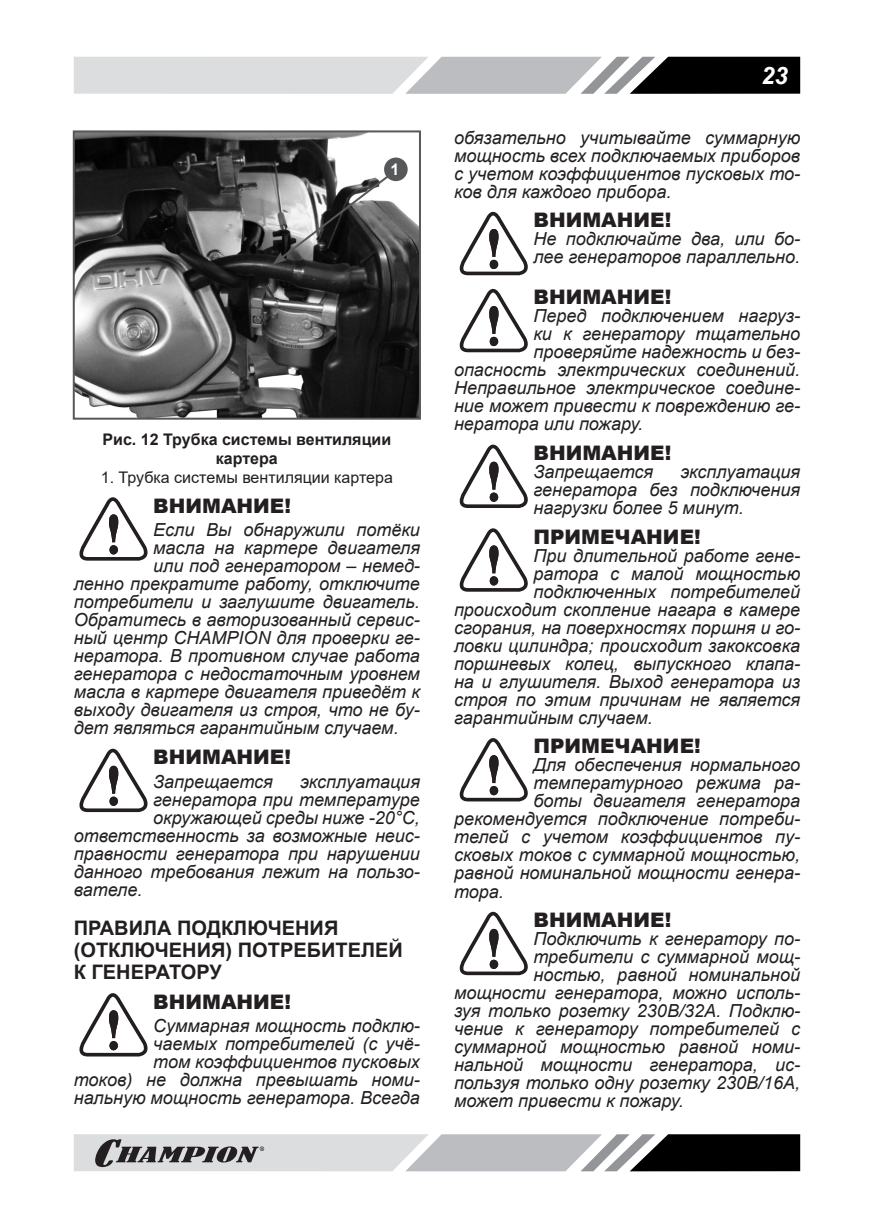
<style>
.page{position:relative;width:874px;height:1225px;background:#fff}
.page>*{position:absolute;margin:0;border:0;box-sizing:border-box;transform-origin:0 0}
.t1{font:italic 700 24px "Arial";color:#fff}
.ВНИМАНИЕ{font:900 20px "Arial";color:#231f20}
.Заголовок2{font:700 20px/22px "Arial";color:#231f20}
.ВНИМАНИЕ_ТЕКСТ{font:italic 18px/18px "Arial";color:#231f20;text-align:justify}
.РИСУНОК{font:700 16px/19.2px "Arial";color:#231f20;text-align:center}
.РИСУНОК_список{font:16px "Arial";color:#231f20}
.Заголовок_1{font:700 16px "Arial";color:#fff}
</style>
<div class="page">
<svg style="left:74px;top:57px;width:725px;height:37px;background:#a7a8aa"></svg>
<svg style="left:74px;top:1134px;width:725px;height:37px;background:#9c9d9e"></svg>
<img style="left:76px;top:133px;width:342px;height:284px">
<div style="left:73px;top:130px;width:348px;height:290px;border:2px solid #57585a"></div>
<div style="left:384px;top:158px;width:23px;height:23px;background:#57585a;border-radius:50%"></div>
<svg style="left:272px;top:169px;width:124px;height:96px;background:#6f6f6f"></svg>
<svg style="left:79px;top:497px;width:69px;height:63px"></svg>
<svg style="left:79px;top:748px;width:69px;height:64px"></svg>
<svg style="left:79px;top:993px;width:69px;height:63px"></svg>
<svg style="left:459px;top:212px;width:69px;height:63px"></svg>
<svg style="left:459px;top:289px;width:69px;height:63px"></svg>
<svg style="left:459px;top:444px;width:69px;height:64px"></svg>
<svg style="left:459px;top:528px;width:69px;height:64px"></svg>
<svg style="left:459px;top:738px;width:69px;height:63px"></svg>
<svg style="left:459px;top:911px;width:69px;height:64px"></svg>
<p class="Заголовок_1" style="left:390px;top:158px;width:10px">1</p>
<p class="РИСУНОК" style="left:102px;top:429px;width:290px">Рис. 12 Трубка системы вентиляции картера</p>
<p class="РИСУНОК_список" style="left:101px;top:466px;width:293px">1. Трубка системы вентиляции картера</p>
<p class="ВНИМАНИЕ" style="left:153px;top:491px;width:139px">ВНИМАНИЕ!</p>
<p class="ВНИМАНИЕ_ТЕКСТ" style="left:153px;top:521px;width:268px">Если Вы обнаружили потёки</p>
<p class="ВНИМАНИЕ_ТЕКСТ" style="left:153px;top:539px;width:268px">масла на картере двигателя</p>
<p class="ВНИМАНИЕ_ТЕКСТ" style="left:153px;top:557px;width:268px">или под генератором – немед-</p>
<p class="ВНИМАНИЕ_ТЕКСТ" style="left:74px;top:575px;width:347px">ленно прекратите работу, отключите</p>
<p class="ВНИМАНИЕ_ТЕКСТ" style="left:74px;top:593px;width:347px">потребители и заглушите двигатель.</p>
<p class="ВНИМАНИЕ_ТЕКСТ" style="left:74px;top:611px;width:347px">Обратитесь в авторизованный сервис-</p>
<p class="ВНИМАНИЕ_ТЕКСТ" style="left:74px;top:629px;width:347px">ный центр CHAMPION для проверки ге-</p>
<p class="ВНИМАНИЕ_ТЕКСТ" style="left:74px;top:647px;width:347px">нератора. В противном случае работа</p>
<p class="ВНИМАНИЕ_ТЕКСТ" style="left:74px;top:665px;width:347px">генератора с недостаточным уровнем</p>
<p class="ВНИМАНИЕ_ТЕКСТ" style="left:74px;top:683px;width:347px">масла в картере двигателя приведёт к</p>
<p class="ВНИМАНИЕ_ТЕКСТ" style="left:74px;top:701px;width:347px">выходу двигателя из строя, что не бу-</p>
<p class="ВНИМАНИЕ_ТЕКСТ" style="left:74px;top:719px;width:326px">дет являться гарантийным случаем.</p>
<p class="ВНИМАНИЕ" style="left:153px;top:742px;width:139px">ВНИМАНИЕ!</p>
<p class="ВНИМАНИЕ_ТЕКСТ" style="left:153px;top:772px;width:121px">Запрещается</p>
<p class="ВНИМАНИЕ_ТЕКСТ" style="left:300px;top:772px;width:121px">эксплуатация</p>
<p class="ВНИМАНИЕ_ТЕКСТ" style="left:153px;top:790px;width:268px">генератора при температуре</p>
<p class="ВНИМАНИЕ_ТЕКСТ" style="left:153px;top:808px;width:268px">окружающей среды ниже -20°С,</p>
<p class="ВНИМАНИЕ_ТЕКСТ" style="left:74px;top:826px;width:347px">ответственность за возможные неис-</p>
<p class="ВНИМАНИЕ_ТЕКСТ" style="left:74px;top:844px;width:347px">правности генератора при нарушении</p>
<p class="ВНИМАНИЕ_ТЕКСТ" style="left:74px;top:862px;width:347px">данного требования лежит на пользо-</p>
<p class="ВНИМАНИЕ_ТЕКСТ" style="left:74px;top:880px;width:70px">вателе.</p>
<p class="Заголовок2" style="left:74px;top:917px;width:330px">ПРАВИЛА ПОДКЛЮЧЕНИЯ (ОТКЛЮЧЕНИЯ) ПОТРЕБИТЕЛЕЙ<br>К ГЕНЕРАТОРУ</p>
<p class="ВНИМАНИЕ" style="left:153px;top:986px;width:139px">ВНИМАНИЕ!</p>
<p class="ВНИМАНИЕ_ТЕКСТ" style="left:74px;top:1017px;width:347px;text-align:right">Суммарная мощность подклю-<br>чаемых потребителей (с учё-<br>том коэффициентов пусковых<br>токов) не должна превышать номи&shy;нальную мощность генератора. Всегда</p>
<h1 class="t1" style="left:760px;top:59px;width:28px">23</h1>
<p class="ВНИМАНИЕ_ТЕКСТ" style="left:454px;top:128px;width:347px">обязательно учитывайте суммарную мощность всех подключаемых приборов с учетом коэффициентов пусковых то&shy;ков для каждого прибора.</p>
<p class="ВНИМАНИЕ" style="left:533px;top:206px;width:139px">ВНИМАНИЕ!</p>
<p class="ВНИМАНИЕ_ТЕКСТ" style="left:533px;top:230px;width:268px">Не подключайте два, или бо&shy;лее генераторов параллельно.</p>
<p class="ВНИМАНИЕ" style="left:533px;top:283px;width:139px">ВНИМАНИЕ!</p>
<p class="ВНИМАНИЕ_ТЕКСТ" style="left:533px;top:307px;width:268px">Перед подключением нагруз-</p>
<p class="ВНИМАНИЕ_ТЕКСТ" style="left:533px;top:325px;width:268px">ки к генератору тщательно</p>
<p class="ВНИМАНИЕ_ТЕКСТ" style="left:533px;top:343px;width:268px">проверяйте надежность и без-</p>
<p class="ВНИМАНИЕ_ТЕКСТ" style="left:454px;top:361px;width:347px">опасность электрических соединений.</p>
<p class="ВНИМАНИЕ_ТЕКСТ" style="left:454px;top:379px;width:347px">Неправильное электрическое соедине-</p>
<p class="ВНИМАНИЕ_ТЕКСТ" style="left:454px;top:397px;width:347px">ние может привести к повреждению ге-</p>
<p class="ВНИМАНИЕ_ТЕКСТ" style="left:454px;top:415px;width:191px">нератора или пожару.</p>
<p class="ВНИМАНИЕ" style="left:533px;top:438px;width:139px">ВНИМАНИЕ!</p>
<p class="ВНИМАНИЕ_ТЕКСТ" style="left:533px;top:463px;width:121px">Запрещается</p>
<p class="ВНИМАНИЕ_ТЕКСТ" style="left:533px;top:463px;width:268px;text-indent:147px">эксплуатация генератора без подключения нагрузки более 5 минут.</p>
<p class="ВНИМАНИЕ" style="left:533px;top:522px;width:169px">ПРИМЕЧАНИЕ!</p>
<p class="ВНИМАНИЕ_ТЕКСТ" style="left:533px;top:546px;width:268px">При длительной работе гене-</p>
<p class="ВНИМАНИЕ_ТЕКСТ" style="left:533px;top:564px;width:268px">ратора с малой мощностью</p>
<p class="ВНИМАНИЕ_ТЕКСТ" style="left:533px;top:582px;width:268px">подключенных потребителей</p>
<p class="ВНИМАНИЕ_ТЕКСТ" style="left:454px;top:600px;width:347px">происходит скопление нагара в камере</p>
<p class="ВНИМАНИЕ_ТЕКСТ" style="left:454px;top:618px;width:347px">сгорания, на поверхностях поршня и го-</p>
<p class="ВНИМАНИЕ_ТЕКСТ" style="left:454px;top:636px;width:347px">ловки цилиндра; происходит закоксовка</p>
<p class="ВНИМАНИЕ_ТЕКСТ" style="left:454px;top:654px;width:347px">поршневых колец, выпускного клапа-</p>
<p class="ВНИМАНИЕ_ТЕКСТ" style="left:454px;top:672px;width:347px">на и глушителя. Выход генератора из</p>
<p class="ВНИМАНИЕ_ТЕКСТ" style="left:454px;top:690px;width:347px">строя по этим причинам не является</p>
<p class="ВНИМАНИЕ_ТЕКСТ" style="left:454px;top:708px;width:200px">гарантийным случаем.</p>
<p class="ВНИМАНИЕ" style="left:533px;top:732px;width:169px">ПРИМЕЧАНИЕ!</p>
<p class="ВНИМАНИЕ_ТЕКСТ" style="left:533px;top:756px;width:268px">Для обеспечения нормального</p>
<p class="ВНИМАНИЕ_ТЕКСТ" style="left:533px;top:774px;width:268px">температурного режима ра-</p>
<p class="ВНИМАНИЕ_ТЕКСТ" style="left:533px;top:792px;width:268px">боты двигателя генератора</p>
<p class="ВНИМАНИЕ_ТЕКСТ" style="left:454px;top:810px;width:347px">рекомендуется подключение потреби-</p>
<p class="ВНИМАНИЕ_ТЕКСТ" style="left:454px;top:828px;width:347px">телей с учетом коэффициентов пу-</p>
<p class="ВНИМАНИЕ_ТЕКСТ" style="left:454px;top:846px;width:347px">сковых токов с суммарной мощностью,</p>
<p class="ВНИМАНИЕ_ТЕКСТ" style="left:454px;top:864px;width:347px">равной номинальной мощности генера-</p>
<p class="ВНИМАНИЕ_ТЕКСТ" style="left:454px;top:882px;width:51px">тора.</p>
<p class="ВНИМАНИЕ" style="left:533px;top:905px;width:139px">ВНИМАНИЕ!</p>
<p class="ВНИМАНИЕ_ТЕКСТ" style="left:533px;top:930px;width:268px">Подключить к генератору по-</p>
<p class="ВНИМАНИЕ_ТЕКСТ" style="left:533px;top:948px;width:268px">требители с суммарной мощ-</p>
<p class="ВНИМАНИЕ_ТЕКСТ" style="left:533px;top:966px;width:268px">ностью, равной номинальной</p>
<p class="ВНИМАНИЕ_ТЕКСТ" style="left:454px;top:984px;width:347px">мощности генератора, можно исполь-</p>
<p class="ВНИМАНИЕ_ТЕКСТ" style="left:454px;top:1002px;width:347px">зуя только розетку 230В/32А. Подклю-</p>
<p class="ВНИМАНИЕ_ТЕКСТ" style="left:454px;top:1020px;width:347px">чение к генератору потребителей с</p>
<p class="ВНИМАНИЕ_ТЕКСТ" style="left:454px;top:1038px;width:347px">суммарной мощностью равной номи-</p>
<p class="ВНИМАНИЕ_ТЕКСТ" style="left:454px;top:1056px;width:347px">нальной мощности генератора, ис-</p>
<p class="ВНИМАНИЕ_ТЕКСТ" style="left:454px;top:1074px;width:347px">пользуя только одну розетку 230В/16А,</p>
<p class="ВНИМАНИЕ_ТЕКСТ" style="left:454px;top:1092px;width:231px">может привести к пожару.</p>
</div>
